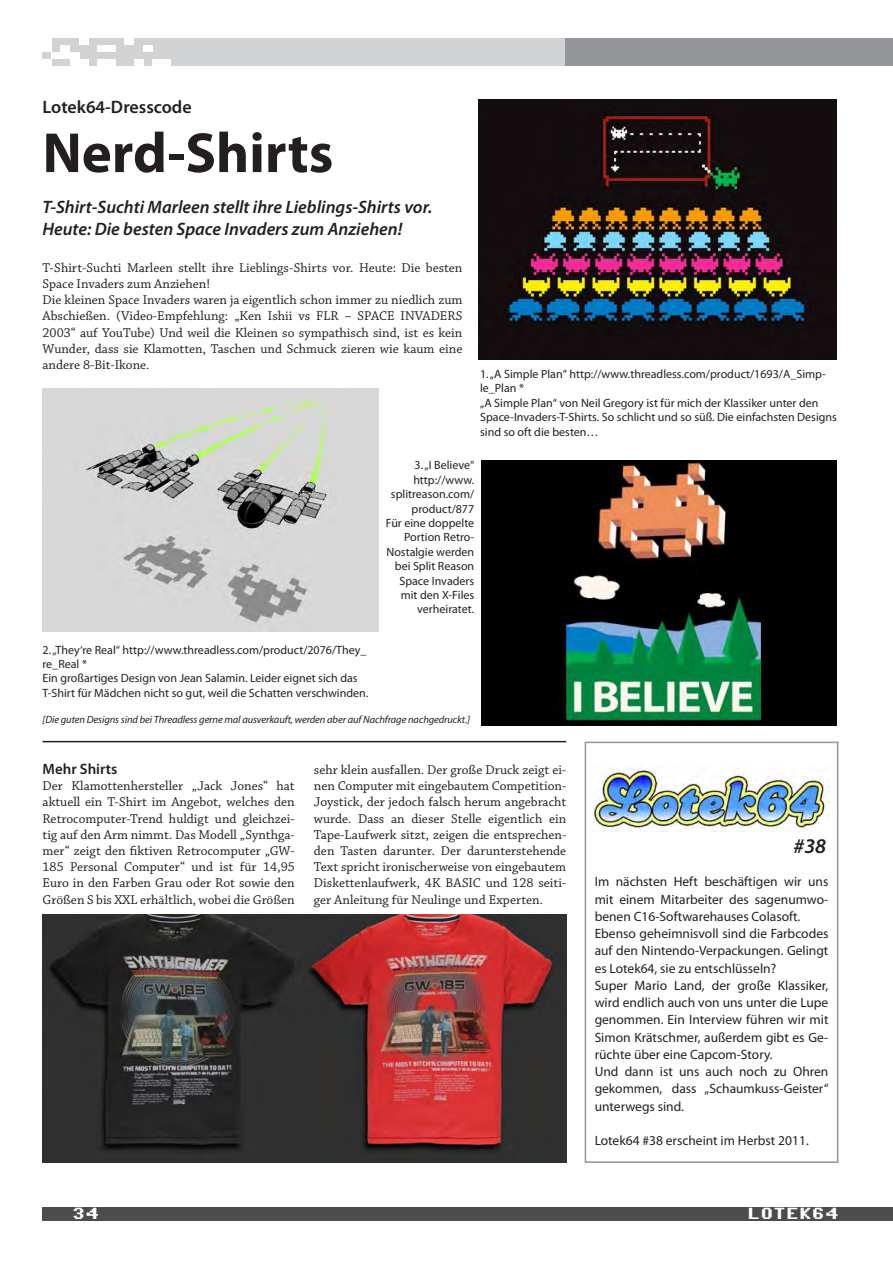
<style>
.page{position:relative;width:893px;height:1263px;background:#fff}
.page>*{position:absolute;margin:0;border:0;box-sizing:border-box;transform-origin:0 0}
.t1{font:700 57px "Myriad Pro";color:#231f20}
.t2{font:italic 600 21px "Myriad Pro";color:#231f20}
.t3{font:italic 600 18px/21.6px "Myriad Pro";color:#231f20}
.t4{font:600 18px "Myriad Pro";color:#231f20}
.t5{font:16.5px "Commodore 64";color:#fff}
.t6{font:600 15px "Myriad Pro";letter-spacing:.005em;color:#231f20}
.t7{font:13.5px/16.2px "Chaparral Pro";color:#231f20;text-align:justify}
.t8{font:13.5px/17.2px "Myriad Pro";color:#231f20}
.t9{font:12px/14.4px "Myriad Pro";color:#231f20}
.t10{font:italic 10.5px "Myriad Pro";letter-spacing:-.01em;color:#231f20}
</style>
<div class="page">
<div style="left:43px;top:38px;width:522px;height:27px;background:#d1d2d4"></div>
<div style="left:565px;top:38px;width:328px;height:27px;background:#939598"></div>
<div style="left:143px;top:45px;width:9px;height:7px;background:#fff"></div>
<div style="left:52px;top:52px;width:9px;height:7px;background:#fff"></div>
<div style="left:61px;top:45px;width:9px;height:7px;background:#fff"></div>
<div style="left:43px;top:38px;width:9px;height:7px;background:#fff"></div>
<div style="left:125px;top:38px;width:9px;height:7px;background:#fff"></div>
<div style="left:79px;top:38px;width:9px;height:7px;background:#fff"></div>
<div style="left:97px;top:45px;width:10px;height:7px;background:#fff"></div>
<div style="left:107px;top:45px;width:9px;height:7px;background:#fff"></div>
<div style="left:43px;top:45px;width:9px;height:7px;background:#fff"></div>
<div style="left:61px;top:52px;width:9px;height:7px;background:#fff"></div>
<div style="left:70px;top:52px;width:9px;height:7px;background:#fff"></div>
<div style="left:70px;top:59px;width:9px;height:6px;background:#fff"></div>
<div style="left:79px;top:59px;width:9px;height:6px;background:#fff"></div>
<div style="left:97px;top:59px;width:10px;height:6px;background:#fff"></div>
<div style="left:107px;top:59px;width:9px;height:6px;background:#fff"></div>
<div style="left:134px;top:59px;width:9px;height:6px;background:#fff"></div>
<div style="left:152px;top:59px;width:9px;height:6px;background:#fff"></div>
<div style="left:161px;top:59px;width:10px;height:6px;background:#fff"></div>
<div style="left:43px;top:59px;width:9px;height:6px;background:#fff"></div>
<div style="left:43px;top:1207px;width:850px;height:13px;background:#4b4c4d"></div>
<div style="left:585px;top:742px;width:253px;height:421px;border:2px solid #939598"></div>
<img style="left:43px;top:914px;width:523px;height:249px">
<img style="left:594px;top:768px;width:235px;height:64px">
<hr style="left:43px;top:741px;width:523px;height:1px;background:#231f20">
<img style="left:479px;top:100px;width:358px;height:259px">
<img style="left:43px;top:389px;width:335px;height:242px">
<img style="left:481px;top:460px;width:355px;height:265px">
<h3 class="t4" style="left:43px;top:96px;width:151px">Lotek64-Dresscode</h3>
<h1 class="t1" style="left:43px;top:116px;width:292px">Nerd-Shirts</h1>
<h3 class="t3" style="left:43px;top:196px;width:392px">T-Shirt-Suchti Marleen stellt ihre Lieblings-Shirts vor.<br>Heute: Die besten Space Invaders zum Anziehen!</h3>
<p class="t7" style="left:43px;top:260px;width:421px;text-align:left">T-Shirt-Suchti Marleen stellt ihre Lieblings-Shirts vor. Heute: Die besten Space Invaders zum Anziehen!<br>Die kleinen Space Invaders waren ja eigentlich schon immer zu niedlich zum Abschießen. (Video-Empfehlung: „Ken Ishii vs FLR – SPACE INVADERS 2003“ auf YouTube) Und weil die Kleinen so sympathisch sind, ist es kein Wunder, dass sie Klamotten, Taschen und Schmuck zieren wie kaum eine andere 8-Bit-Ikone.</p>
<p class="t9" style="left:480px;top:367px;width:358px">1. „A Simple Plan“ http://www.threadless.com/product/1693/A_Simp&shy;le_Plan *<br>„A Simple Plan“ von Neil Gregory ist für mich der Klassiker unter den Space-Invaders-T-Shirts. So schlicht und so süß. Die einfachsten Designs sind so oft die besten…</p>
<p class="t9" style="left:386px;top:458px;width:90px;text-align:right">3. „I Believe“ http://www. splitreason.com/ product/877<br>Für eine doppelte<br>Portion Retro-<br>Nostalgie werden bei Split Reason<br>Space Invaders mit den X-Files verheiratet.</p>
<p class="t9" style="left:43px;top:642px;width:327px">2. „They‘re Real“ http://www.threadless.com/product/2076/They_ re_Real *<br>Ein großartiges Design von Jean Salamin. Leider eignet sich das T-Shirt für Mädchen nicht so gut, weil die Schatten verschwinden.</p>
<p class="t10" style="left:43px;top:713px;width:429px">[Die guten Designs sind bei Threadless gerne mal ausverkauft, werden aber auf Nachfrage nachgedruckt.]</p>
<p class="t6" style="left:43px;top:759px;width:76px">Mehr Shirts</p>
<p class="t7" style="left:43px;top:778px;width:254px">Der Klamottenhersteller „Jack Jones“ hat aktuell ein T-Shirt im Angebot, welches den Retrocomputer-Trend huldigt und gleichzei&shy;tig auf den Arm nimmt. Das Modell „Synthga&shy;mer“ zeigt den fiktiven Retrocomputer „GW-185 Personal Computer“ und ist für 14,95<br>Euro in den Farben Grau oder Rot sowie den Größen S bis XXL erhältlich, wobei die Größen</p>
<p class="t7" style="left:314px;top:762px;width:254px">sehr klein ausfallen. Der große Druck zeigt ei&shy;nen Computer mit eingebautem Competition-Joystick, der jedoch falsch herum angebracht wurde. Dass an dieser Stelle eigentlich ein Tape-Laufwerk sitzt, zeigen die entsprechen&shy;den Tasten darunter. Der darunterstehende Text spricht ironischerweise von eingebautem Diskettenlaufwerk, 4K BASIC und 128 seiti&shy;ger Anleitung für Neulinge und Experten.</p>
<h2 class="t2" style="left:793px;top:833px;width:34px">#38</h2>
<p class="t8" style="left:595px;top:873px;width:235px">Im nächsten Heft beschäftigen wir uns mit einem Mitarbeiter des sagenumwo&shy;benen C16-Softwarehauses Colasoft.<br>Ebenso geheimnisvoll sind die Farbcodes auf den Nintendo-Verpackungen. Gelingt es Lotek64, sie zu entschlüsseln?<br>Super Mario Land, der große Klassiker, wird endlich auch von uns unter die Lupe genommen. Ein Interview führen wir mit Simon Krätschmer, außerdem gibt es Ge&shy;rüchte über eine Capcom-Story.<br>Und dann ist uns auch noch zu Ohren gekommen, dass „Schaumkuss-Geister“ unterwegs sind.</p>
<p class="t8" style="left:595px;top:1132px;width:216px">Lotek64 #38 erscheint im Herbst 2011.</p>
<p class="t5" style="left:72px;top:1206px;width:27px">34</p>
<p class="t5" style="left:747px;top:1206px;width:92px">LOTEK64</p>
</div>
